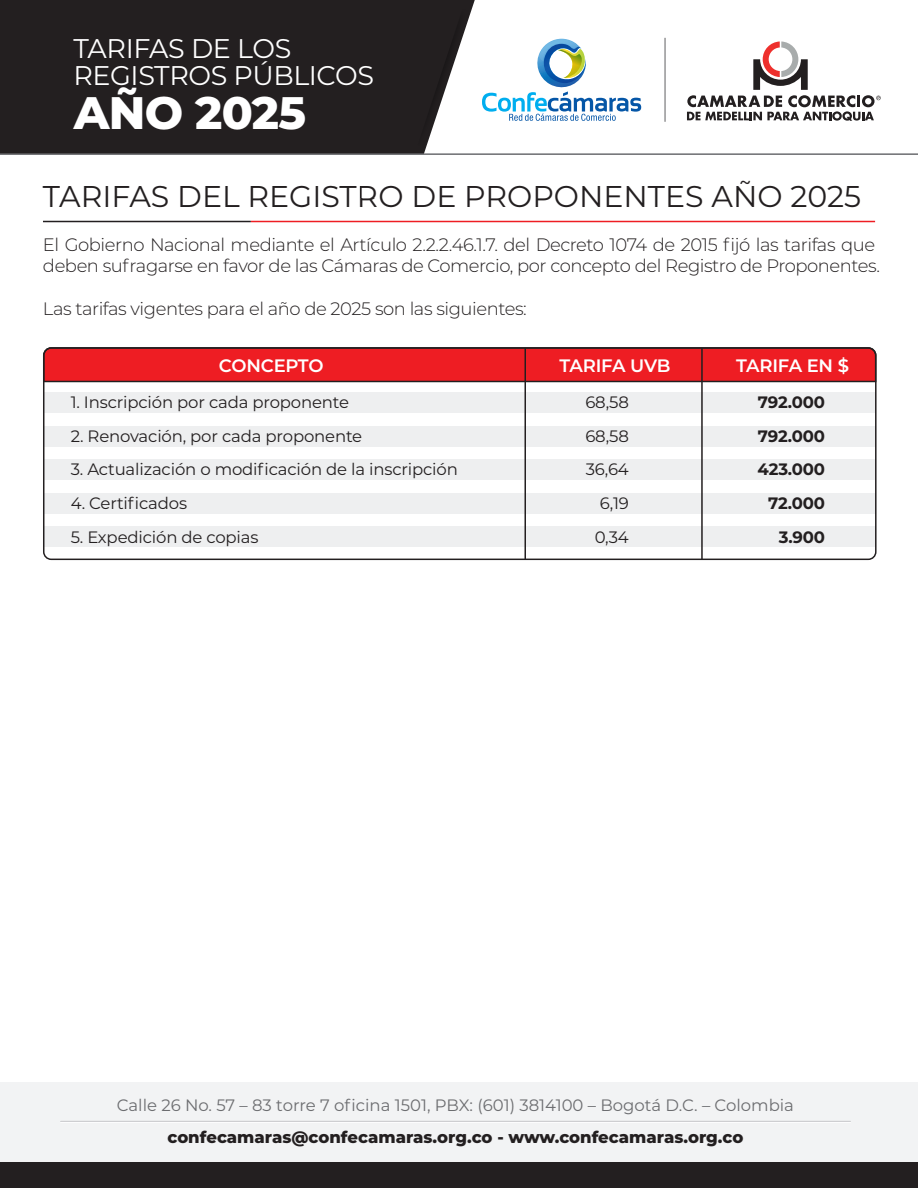
<style>
.page{position:relative;width:918px;height:1188px;background:#fff}
.page>*{position:absolute;margin:0;border:0;box-sizing:border-box;transform-origin:0 0}
.t1{font:800 45.45px "Montserrat";letter-spacing:-.015em;color:#fff}
.t2{font:30px "Montserrat";color:#231f20}
.t3{font:27px/27.6px "Montserrat";letter-spacing:-.015em;color:#fff}
.t4{font:300 18px/21.6px "Montserrat";letter-spacing:-.025em;color:#231f20}
.t5{font:600 18px "Montserrat";letter-spacing:-.01em;color:#fff}
.t6{font:16.5px/33.6px "Montserrat";letter-spacing:-.01em;color:#231f20;text-align:right}
.t7{font:16.5px "Montserrat";color:#6c6d70}
.t8{font:800 16.5px "Montserrat";color:#231f20}
.t9{font:700 16.5px/33.6px "Montserrat";letter-spacing:-.01em;color:#231f20;text-align:right}
</style>
<div class="page">
<div style="left:0;top:1083px;width:918px;height:105px;background:#f2f3f4"></div>
<div style="left:0;top:1162px;width:918px;height:26px;background:#231f20"></div>
<hr style="left:61px;top:1121px;width:789px;height:1px;background:#bcbdc0">
<hr style="left:61px;top:1122px;width:789px;height:1px;background:#fff">
<hr style="left:251px;top:221px;width:624px;height:1px;background:#ee1d23">
<hr style="left:43px;top:221px;width:208px;height:1px;background:#231f20">
<svg style="left:43px;top:350px;width:831px;height:33px;background:#e42227"></svg>
<div style="left:44px;top:393px;width:832px;height:20px;background:#eeeff0"></div>
<div style="left:44px;top:426px;width:832px;height:21px;background:#eeeff0"></div>
<div style="left:44px;top:460px;width:832px;height:20px;background:#eeeff0"></div>
<div style="left:44px;top:493px;width:832px;height:21px;background:#eeeff0"></div>
<div style="left:44px;top:527px;width:832px;height:20px;background:#eeeff0"></div>
<hr style="left:701px;top:348px;width:2px;height:211px;background:#231f20">
<hr style="left:525px;top:348px;width:1px;height:211px;background:#231f20">
<div style="left:43px;top:347px;width:834px;height:213px;border:2px solid #231f20;border-radius:8px"></div>
<div style="left:0;top:0;width:475px;height:153px;background:#231f20"></div>
<svg style="left:687px;top:41px;width:194px;height:80px"></svg>
<hr style="left:665px;top:38px;width:1px;height:84px;background:#5f5f62">
<svg style="left:482px;top:39px;width:159px;height:82px"></svg>
<hr style="left:0;top:153px;width:918px;height:2px;background:#6c6d70">
<img style="left:418px;top:10px;width:56px;height:135px">
<h3 class="t3" style="left:73px;top:33px;width:302px">TARIFAS DE LOS<br>REGISTROS PÚBLICOS</h3>
<h1 class="t1" style="left:74px;top:79px;width:234px">AÑO 2025</h1>
<h2 class="t2" style="left:43px;top:176px;width:820px">TARIFAS DEL REGISTRO DE PROPONENTES AÑO 2025</h2>
<p class="t4" style="left:43px;top:233px;width:838px">El Gobierno Nacional mediante el Artículo 2.2.2.46.1.7. del Decreto 1074 de 2015 fijó las tarifas que deben sufragarse en favor de las Cámaras de Comercio, por concepto del Registro de Proponentes.</p>
<p class="t4" style="left:43px;top:298px;width:485px">Las tarifas vigentes para el año de 2025 son las siguientes:</p>
<p class="t5" style="left:219px;top:353px;width:106px">CONCEPTO</p>
<p class="t5" style="left:559px;top:353px;width:113px">TARIFA UVB</p>
<p class="t5" style="left:736px;top:353px;width:115px">TARIFA EN $</p>
<p class="t6" style="left:71px;top:385px;width:280px">1. Inscripción por cada proponente</p>
<p class="t6" style="left:71px;top:419px;width:293px">2. Renovación, por cada proponente</p>
<p class="t6" style="left:71px;top:452px;width:389px">3. Actualización o modificación de la inscripción</p>
<p class="t6" style="left:71px;top:486px;width:118px">4. Certificados</p>
<p class="t6" style="left:71px;top:519px;width:189px">5. Expedición de copias</p>
<p class="t6" style="left:585px;top:385px;width:45px">68,58<br>68,58<br>36,64<br>6,19<br>0,34</p>
<p class="t9" style="left:758px;top:385px;width:69px">792.000<br>792.000<br>423.000<br>72.000<br>3.900</p>
<p class="t7" style="left:117px;top:1094px;width:679px">Calle 26 No. 57 – 83 torre 7 oficina 1501, PBX: (601) 3814100 – Bogotá D.C. – Colombia</p>
<p class="t8" style="left:167px;top:1125px;width:577px">confecamaras@confecamaras.org.co - www.confecamaras.org.co</p>
</div>
